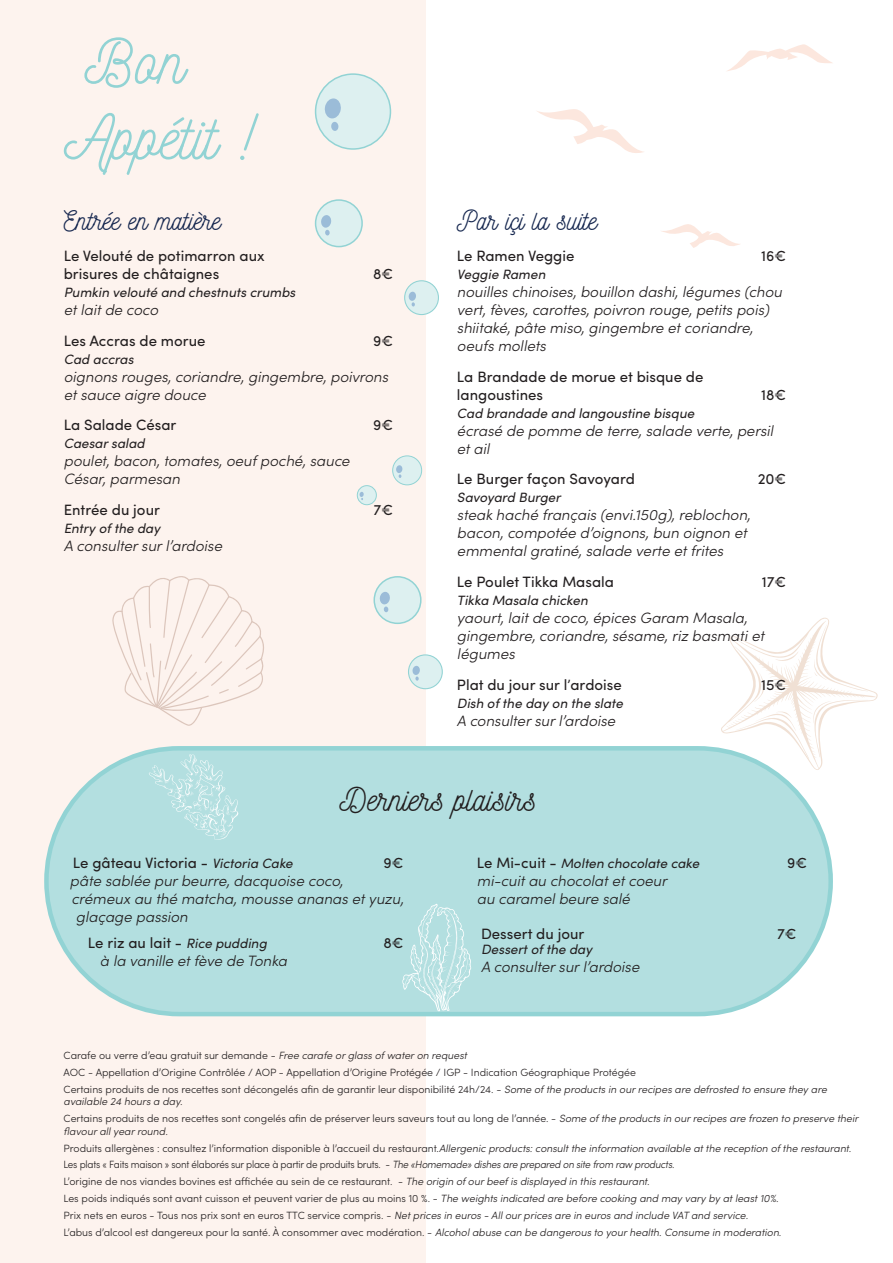
<style>
.page{position:relative;width:893px;height:1263px;background:#fff}
.page>*{position:absolute;margin:0;border:0;box-sizing:border-box;transform-origin:0 0}
.t1{font:63px/75.6px "Nickainley";color:#92d3d4}
.t2{font:33px "Nickainley";color:#231f20}
.t3{font:27px "Nickainley";color:#172850}
.t4{font:italic 300 15px/18px "Sofia Pro";color:#231f20}
.t5{font:15px/18px "Sofia Pro";color:#231f20}
.t6{font:italic 13.5px "Sofia Pro";color:#231f20}
.t7{font:300 10.5px/16.8px "Sofia Pro";color:#231f20}
.s1{font-style:italic;font-size:13.5px}
.s2{font-style:normal;font-size:15px}
.s3{font-style:italic}
</style>
<div class="page">
<div style="left:0;top:0;width:425px;height:1263px;background:#fdf3ee"></div>
<svg style="left:727px;top:44px;width:105px;height:27px"></svg>
<svg style="left:537px;top:109px;width:107px;height:44px"></svg>
<svg style="left:661px;top:224px;width:79px;height:24px"></svg>
<div style="left:315px;top:73px;width:76px;height:77px;background:#ddf0f0;border:2px solid #92d3d4;border-radius:50%"></div>
<svg style="left:324px;top:98px;width:17px;height:21px"></svg>
<div style="left:331px;top:122px;width:8px;height:9px;background:#9bbcd8;border-radius:50%"></div>
<div style="left:315px;top:199px;width:48px;height:48px;background:#ddf0f0;border:2px solid #92d3d4;border-radius:50%"></div>
<svg style="left:321px;top:215px;width:11px;height:21px"></svg>
<div style="left:373px;top:576px;width:49px;height:48px;background:#ddf0f0;border:2px solid #92d3d4;border-radius:50%"></div>
<svg style="left:379px;top:592px;width:11px;height:20px"></svg>
<div style="left:404px;top:280px;width:35px;height:35px;background:#ddf0f0;border:1px solid #92d3d4;border-radius:50%"></div>
<svg style="left:408px;top:291px;width:8px;height:16px"></svg>
<div style="left:408px;top:654px;width:35px;height:35px;background:#ddf0f0;border:1px solid #92d3d4;border-radius:50%"></div>
<svg style="left:412px;top:666px;width:8px;height:15px"></svg>
<div style="left:357px;top:485px;width:20px;height:20px;background:#ddf0f0;border:1px solid #92d3d4;border-radius:50%"></div>
<svg style="left:359px;top:492px;width:5px;height:8px"></svg>
<div style="left:392px;top:455px;width:30px;height:30px;background:#ddf0f0;border:1px solid #92d3d4;border-radius:50%"></div>
<svg style="left:396px;top:465px;width:7px;height:13px"></svg>
<svg style="left:721px;top:617px;width:157px;height:168px"></svg>
<svg style="left:112px;top:576px;width:152px;height:150px"></svg>
<div style="left:46px;top:748px;width:785px;height:266px;background:#b3dfe0;border-radius:133px"></div>
<div style="left:44px;top:746px;width:789px;height:270px;border:4px solid #92d3d4;border-radius:133px"></div>
<svg style="left:149px;top:754px;width:89px;height:86px"></svg>
<svg style="left:402px;top:904px;width:69px;height:107px"></svg>
<h1 class="t1" style="left:64px;top:23px;width:192px;text-indent:21px">Bon<br>Appétit !</h1>
<h3 class="t3" style="left:64px;top:203px;width:159px">Entrée en matière</h3>
<h3 class="t5" style="left:64px;top:245px;width:202px">Le Velouté de potimarron aux brisures de châtaignes</h3>
<h3 class="t5" style="left:373px;top:263px;width:22px">8€</h3>
<p class="t6" style="left:64px;top:282px;width:233px">Pumkin velouté and chestnuts crumbs</p>
<h3 class="t4" style="left:64px;top:300px;width:96px">et lait de coco</h3>
<h3 class="t5" style="left:64px;top:330px;width:143px">Les Accras de morue</h3>
<h3 class="t5" style="left:373px;top:330px;width:22px">9€</h3>
<p class="t6" style="left:64px;top:349px;width:71px">Cad accras</p>
<h3 class="t4" style="left:64px;top:366px;width:326px">oignons rouges, coriandre, gingembre, poivrons et sauce aigre douce</h3>
<h3 class="t5" style="left:64px;top:415px;width:114px">La Salade César</h3>
<h3 class="t5" style="left:373px;top:415px;width:22px">9€</h3>
<p class="t6" style="left:64px;top:434px;width:83px">Caesar salad</p>
<h3 class="t4" style="left:64px;top:451px;width:287px">poulet, bacon, tomates, oeuf poché, sauce<br>César, parmesan</h3>
<h3 class="t5" style="left:64px;top:500px;width:98px">Entrée du jour</h3>
<h3 class="t5" style="left:373px;top:500px;width:21px">7€</h3>
<p class="t6" style="left:64px;top:518px;width:98px">Entry of the day</p>
<h3 class="t4" style="left:64px;top:536px;width:160px">A consulter sur l’ardoise</h3>
<h3 class="t3" style="left:457px;top:203px;width:142px">Par içi la suite</h3>
<h3 class="t5" style="left:457px;top:245px;width:119px">Le Ramen Veggie</h3>
<h3 class="t5" style="left:761px;top:245px;width:27px">16€</h3>
<p class="t6" style="left:457px;top:264px;width:90px">Veggie Ramen</p>
<h3 class="t4" style="left:457px;top:282px;width:327px">nouilles chinoises, bouillon dashi, légumes (chou vert, fèves, carottes, poivron rouge, petits pois) shiitaké, pâte miso, gingembre et coriandre, oeufs mollets</h3>
<h3 class="t5" style="left:457px;top:366px;width:248px">La Brandade de morue et bisque de langoustines</h3>
<h3 class="t5" style="left:761px;top:384px;width:27px">18€</h3>
<p class="t6" style="left:457px;top:403px;width:239px">Cad brandade and langoustine bisque</p>
<h3 class="t4" style="left:457px;top:420px;width:318px">écrasé de pomme de terre, salade verte, persil et ail</h3>
<h3 class="t5" style="left:457px;top:469px;width:179px">Le Burger façon Savoyard</h3>
<h3 class="t5" style="left:758px;top:469px;width:30px">20€</h3>
<p class="t6" style="left:457px;top:488px;width:105px">Savoyard Burger</p>
<h3 class="t4" style="left:457px;top:505px;width:295px">steak haché français (envi.150g), reblochon, bacon, compotée d’oignons, bun oignon et emmental gratiné, salade verte et frites</h3>
<h3 class="t5" style="left:457px;top:572px;width:159px">Le Poulet Tikka Masala</h3>
<h3 class="t5" style="left:762px;top:572px;width:26px">17€</h3>
<p class="t6" style="left:457px;top:590px;width:132px">Tikka Masala chicken</p>
<h3 class="t4" style="left:457px;top:608px;width:309px">yaourt, lait de coco, épices Garam Masala, gingembre, coriandre, sésame, riz basmati et légumes</h3>
<h3 class="t5" style="left:457px;top:674px;width:166px">Plat du jour sur l’ardoise</h3>
<h3 class="t5" style="left:761px;top:674px;width:27px">15€</h3>
<p class="t6" style="left:457px;top:693px;width:168px">Dish of the day on the slate</p>
<h3 class="t4" style="left:457px;top:711px;width:160px">A consulter sur l’ardoise</h3>
<h2 class="t2" style="left:339px;top:778px;width:198px">Derniers plaisirs</h2>
<h3 class="t5" style="left:73px;top:852px;width:221px">Le gâteau Victoria - <span class="s1">Victoria Cake</span></h3>
<h3 class="t5" style="left:384px;top:852px;width:22px">9€</h3>
<h3 class="t4" style="left:70px;top:870px;width:275px">pâte sablée pur beurre, dacquoise coco,</h3>
<h3 class="t4" style="left:71px;top:888px;width:334px">crémeux au thé matcha, mousse ananas et yuzu,</h3>
<h3 class="t4" style="left:76px;top:906px;width:113px">glaçage passion</h3>
<h3 class="t5" style="left:88px;top:933px;width:180px">Le riz au lait - <span class="s1">Rice pudding</span></h3>
<h3 class="t5" style="left:383px;top:933px;width:22px">8€</h3>
<h3 class="t4" style="left:100px;top:951px;width:189px">à la vanille et fève de Tonka</h3>
<p class="t6" style="left:477px;top:853px;width:224px"><span class="s2">Le Mi-cuit -</span> Molten chocolate cake</p>
<h3 class="t5" style="left:787px;top:852px;width:22px">9€</h3>
<h3 class="t4" style="left:477px;top:870px;width:192px">mi-cuit au chocolat et coeur au caramel beure salé</h3>
<h3 class="t5" style="left:481px;top:923px;width:105px">Dessert du jour</h3>
<h3 class="t5" style="left:777px;top:923px;width:21px">7€</h3>
<p class="t6" style="left:481px;top:939px;width:113px">Dessert of the day</p>
<h3 class="t4" style="left:481px;top:956px;width:160px">A consulter sur l’ardoise</h3>
<p class="t7" style="left:64px;top:1046px;width:765px">Carafe ou verre d’eau gratuit sur demande - <span class="s3">Free carafe or glass of water on request<br></span>AOC - Appellation d’Origine Contrôlée / AOP - Appellation d’Origine Protégée / IGP - Indication Géographique Protégée<br>Certains produits de nos recettes sont décongelés afin de garantir leur disponibilité 24h/24. - <span class="s3">Some of the products in our recipes are defrosted to ensure they are</span></p>
<p class="t7" style="left:64px;top:1093px;width:796px"><span class="s3">available 24 hours a day.<br></span>Certains produits de nos recettes sont congelés afin de préserver leurs saveurs tout au long de l’année. - <span class="s3">Some of the products in our recipes are frozen to preserve their</span></p>
<p class="t7" style="left:64px;top:1122px;width:789px"><span class="s3">flavour all year round.<br></span>Produits allergènes : consultez l’information disponible à l’accueil du restaurant.<span class="s3">Allergenic products: consult the information available at the reception of the restaurant.<br></span>Les plats « Faits maison » sont élaborés sur place à partir de produits bruts. - <span class="s3">The «Homemade» dishes are prepared on site from raw products.<br></span>L’origine de nos viandes bovines est affichée au sein de ce restaurant. - <span class="s3">The origin of our beef is displayed in this restaurant.<br></span>Les poids indiqués sont avant cuisson et peuvent varier de plus au moins 10 %. - <span class="s3">The weights indicated are before cooking and may vary by at least 10%.<br></span>Prix nets en euros - Tous nos prix sont en euros TTC service compris. - <span class="s3">Net prices in euros - All our prices are in euros and include VAT and service.<br></span>L’abus d’alcool est dangereux pour la santé. À consommer avec modération. - <span class="s3">Alcohol abuse can be dangerous to your health. Consume in moderation.</span></p>
</div>
